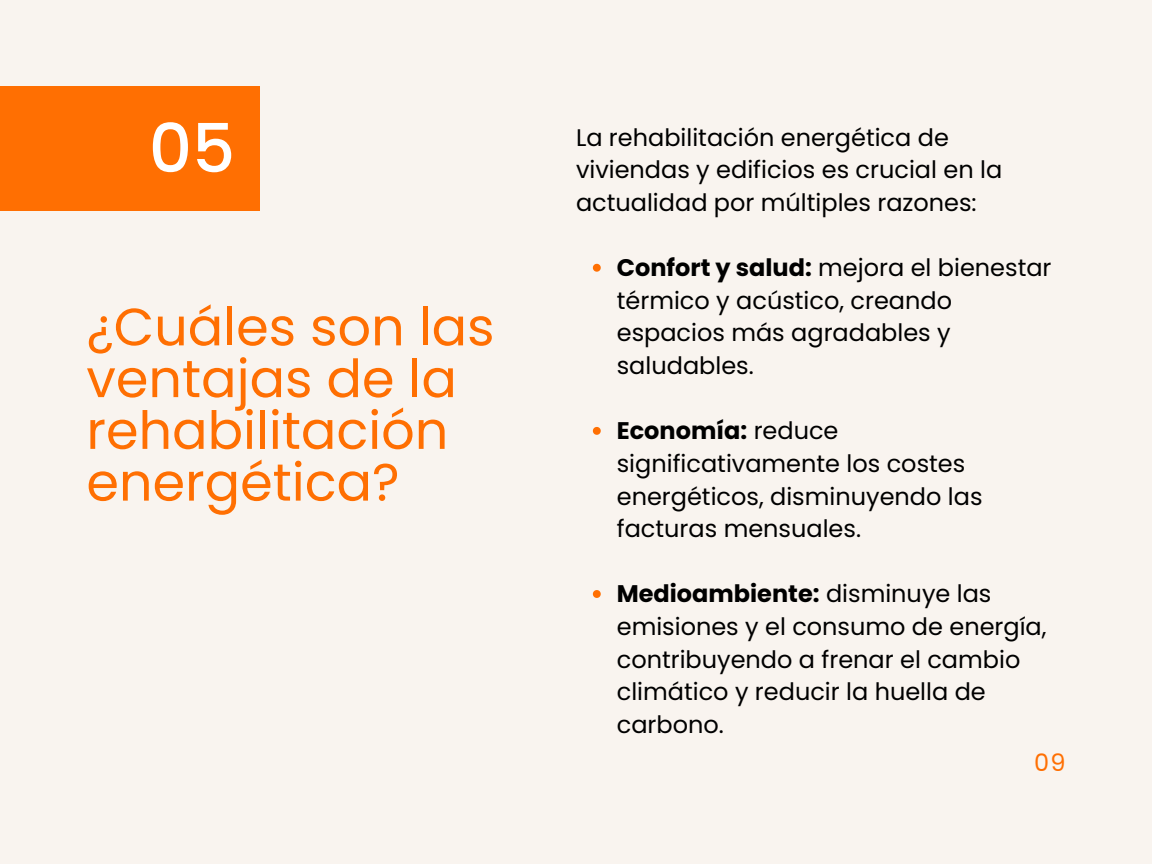
<style>
.page{position:relative;width:1152px;height:864px;background:#f9f4ef}
.page>*{position:absolute;margin:0;border:0;box-sizing:border-box;transform-origin:0 0}
.t1{font:500 67.5px "Poppins";color:#fff}
.t2{font:52.5px/51.8px "Poppins";color:#ff6f02}
.t3{font:24px/32.7px "Poppins";color:#000}
.t4{font:24px "Poppins";color:#ff6f02}
.s1{font-weight:700}
</style>
<div class="page">
<div style="left:0;top:86px;width:259px;height:125px;background:#ff6f02"></div>
<svg style="left:593px;top:264px;width:8px;height:8px"></svg>
<svg style="left:593px;top:427px;width:8px;height:8px"></svg>
<svg style="left:593px;top:590px;width:8px;height:8px"></svg>
<h1 class="t1" style="left:149px;top:101px;width:88px">05</h1>
<p class="t2" style="left:86px;top:301px;width:410px">¿Cuáles son las ventajas de la rehabilitación energética?</p>
<p class="t3" style="left:576px;top:121px;width:428px">La rehabilitación energética de viviendas y edificios es crucial en la actualidad por múltiples razones:</p>
<p class="t3" style="left:617px;top:251px;width:436px"><span class="s1">Confort y salud:</span> mejora el bienestar térmico y acústico, creando espacios más agradables y saludables.</p>
<p class="t3" style="left:617px;top:415px;width:367px"><span class="s1">Economía:</span> reduce significativamente los costes energéticos, disminuyendo las facturas mensuales.</p>
<p class="t3" style="left:617px;top:578px;width:431px"><span class="s1">Medioambiente:</span> disminuye las emisiones y el consumo de energía, contribuyendo a frenar el cambio climático y reducir la huella de carbono.</p>
<p class="t4" style="left:1034px;top:746px;width:33px">09</p>
</div>
